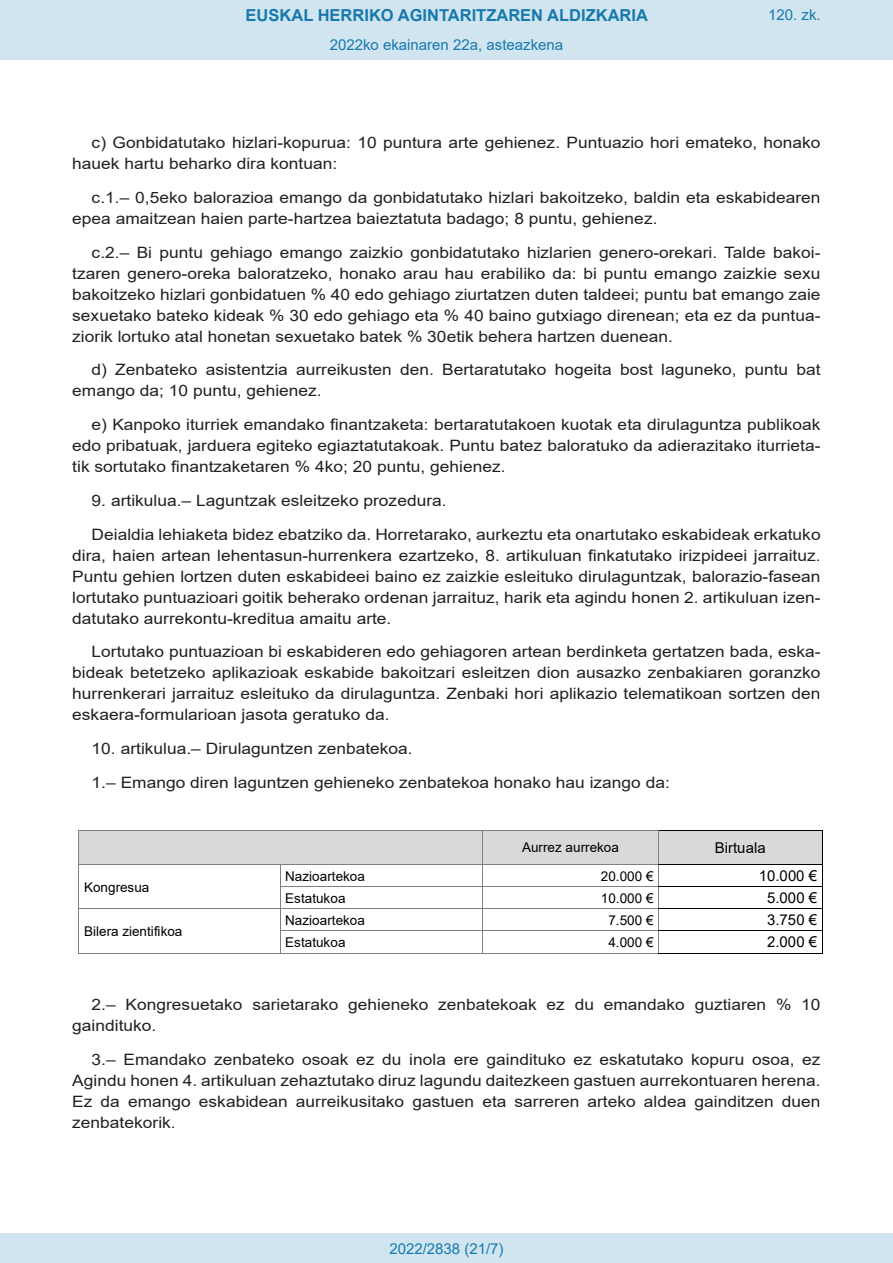
<style>
.page{position:relative;width:893px;height:1263px;background:#fff}
.page>*{position:absolute;margin:0;border:0;box-sizing:border-box;transform-origin:0 0}
.t1{font:700 16.5px "Arial";color:#1879ad}
.BOPVDetalle{font:15.6px/21px "Arial";color:#231f20;text-align:justify;scale:1.11 1}
.Paginacion_Centro{font:15px "Arial";color:#1879ad}
.t2{font:15px "Arial";color:#000}
.t3{font:13.5px "Arial";letter-spacing:.005em;color:#000}
</style>
<div class="page">
<div style="left:0;top:0;width:893px;height:60px;background:#d0e5f0"></div>
<div style="left:0;top:1233px;width:893px;height:30px;background:#d0e5f0"></div>
<div style="left:79px;top:830px;width:403px;height:35px;background:#d9d9d9"></div>
<div style="left:482px;top:830px;width:176px;height:35px;background:#d9d9d9"></div>
<div style="left:659px;top:830px;width:163px;height:35px;background:#d9d9d9"></div>
<hr style="left:79px;top:830px;width:403px;height:1px;background:#808080">
<hr style="left:483px;top:830px;width:175px;height:1px;background:#808080">
<hr style="left:659px;top:830px;width:163px;height:1px;background:#000">
<hr style="left:78px;top:830px;width:1px;height:35px;background:#808080">
<hr style="left:482px;top:830px;width:1px;height:35px;background:#808080">
<hr style="left:658px;top:830px;width:1px;height:35px;background:#808080">
<hr style="left:822px;top:830px;width:1px;height:35px;background:#000">
<hr style="left:79px;top:865px;width:201px;height:1px;background:#808080">
<hr style="left:280px;top:865px;width:202px;height:1px;background:#808080">
<hr style="left:483px;top:865px;width:175px;height:1px;background:#808080">
<hr style="left:659px;top:865px;width:163px;height:1px;background:#000">
<hr style="left:280px;top:886px;width:202px;height:1px;background:#808080">
<hr style="left:483px;top:886px;width:175px;height:1px;background:#808080">
<hr style="left:659px;top:886px;width:163px;height:1px;background:#000">
<hr style="left:79px;top:908px;width:201px;height:1px;background:#808080">
<hr style="left:280px;top:908px;width:202px;height:1px;background:#808080">
<hr style="left:483px;top:908px;width:175px;height:1px;background:#808080">
<hr style="left:659px;top:908px;width:163px;height:1px;background:#000">
<hr style="left:280px;top:930px;width:202px;height:1px;background:#808080">
<hr style="left:483px;top:930px;width:175px;height:1px;background:#808080">
<hr style="left:659px;top:930px;width:163px;height:1px;background:#000">
<svg style="left:78px;top:865px;width:1px;height:89px"></svg>
<hr style="left:79px;top:953px;width:201px;height:1px;background:#808080">
<svg style="left:280px;top:866px;width:1px;height:87px"></svg>
<hr style="left:280px;top:953px;width:202px;height:1px;background:#808080">
<svg style="left:482px;top:865px;width:1px;height:89px"></svg>
<hr style="left:483px;top:953px;width:175px;height:1px;background:#808080">
<svg style="left:658px;top:865px;width:1px;height:89px"></svg>
<hr style="left:659px;top:953px;width:163px;height:1px;background:#000">
<svg style="left:822px;top:865px;width:1px;height:89px"></svg>
<p class="t1" style="left:246px;top:3px;width:404px">EUSKAL HERRIKO AGINTARITZAREN ALDIZKARIA</p>
<p class="Paginacion_Centro" style="left:330px;top:35px;width:235px">2022ko ekainaren 22a, asteazkena</p>
<p class="Paginacion_Centro" style="left:768px;top:5px;width:54px">120. zk.</p>
<p class="BOPVDetalle" style="left:72px;top:132px;width:676px;text-indent:19px">c) Gonbidatutako hizlari-kopurua: 10 puntura arte gehienez. Puntuazio hori emateko, honako hauek hartu beharko dira kontuan:</p>
<p class="BOPVDetalle" style="left:72px;top:187px;width:676px;text-indent:19px">c.1.– 0,5eko balorazioa emango da gonbidatutako hizlari bakoitzeko, baldin eta eskabidearen epea amaitzean haien parte-hartzea baieztatuta badago; 8 puntu, gehienez.</p>
<p class="BOPVDetalle" style="left:72px;top:242px;width:676px;text-indent:19px">c.2.– Bi puntu gehiago emango zaizkio gonbidatutako hizlarien genero-orekari. Talde bakoi&shy;tzaren genero-oreka baloratzeko, honako arau hau erabiliko da: bi puntu emango zaizkie sexu bakoitzeko hizlari gonbidatuen % 40 edo gehiago ziurtatzen duten taldeei; puntu bat emango zaie sexuetako bateko kideak % 30 edo gehiago eta % 40 baino gutxiago direnean; eta ez da puntua&shy;ziorik lortuko atal honetan sexuetako batek % 30etik behera hartzen duenean.</p>
<p class="BOPVDetalle" style="left:72px;top:359px;width:676px;text-indent:19px">d) Zenbateko asistentzia aurreikusten den. Bertaratutako hogeita bost laguneko, puntu bat emango da; 10 puntu, gehienez.</p>
<p class="BOPVDetalle" style="left:72px;top:414px;width:676px;text-indent:19px">e) Kanpoko iturriek emandako finantzaketa: bertaratutakoen kuotak eta dirulaguntza publikoak edo pribatuak, jarduera egiteko egiaztatutakoak. Puntu batez baloratuko da adierazitako iturrieta&shy;tik sortutako finantzaketaren % 4ko; 20 puntu, gehienez.</p>
<p class="BOPVDetalle" style="left:92px;top:490px;width:321px">9. artikulua.– Laguntzak esleitzeko prozedura.</p>
<p class="BOPVDetalle" style="left:72px;top:524px;width:676px;text-indent:19px">Deialdia lehiaketa bidez ebatziko da. Horretarako, aurkeztu eta onartutako eskabideak erkatuko dira, haien artean lehentasun-hurrenkera ezartzeko, 8. artikuluan finkatutako irizpideei jarraituz.<br>Puntu gehien lortzen duten eskabideei baino ez zaizkie esleituko dirulaguntzak, balorazio-fasean lortutako puntuazioari goitik beherako ordenan jarraituz, harik eta agindu honen 2. artikuluan izen&shy;datutako aurrekontu-kreditua amaitu arte.</p>
<p class="BOPVDetalle" style="left:72px;top:641px;width:676px;text-indent:19px">Lortutako puntuazioan bi eskabideren edo gehiagoren artean berdinketa gertatzen bada, eska&shy;bideak betetzeko aplikazioak eskabide bakoitzari esleitzen dion ausazko zenbakiaren goranzko hurrenkerari jarraituz esleituko da dirulaguntza. Zenbaki hori aplikazio telematikoan sortzen den eskaera-formularioan jasota geratuko da.</p>
<p class="BOPVDetalle" style="left:92px;top:738px;width:291px">10. artikulua.– Dirulaguntzen zenbatekoa.</p>
<p class="BOPVDetalle" style="left:92px;top:772px;width:522px">1.– Emango diren laguntzen gehieneko zenbatekoa honako hau izango da:</p>
<p class="t3" style="left:84px;top:878px;width:67px">Kongresua</p>
<p class="t3" style="left:84px;top:922px;width:100px">Bilera zientifikoa</p>
<p class="t3" style="left:522px;top:838px;width:98px">Aurrez aurrekoa</p>
<p class="t2" style="left:715px;top:837px;width:52px">Birtuala</p>
<p class="t3" style="left:285px;top:867px;width:81px">Nazioartekoa</p>
<p class="t3" style="left:601px;top:867px;width:54px">20.000 €</p>
<p class="t2" style="left:759px;top:866px;width:60px">10.000 €</p>
<p class="t3" style="left:285px;top:889px;width:62px">Estatukoa</p>
<p class="t3" style="left:601px;top:889px;width:54px">10.000 €</p>
<p class="t2" style="left:767px;top:888px;width:51px">5.000 €</p>
<p class="t3" style="left:285px;top:911px;width:81px">Nazioartekoa</p>
<p class="t3" style="left:608px;top:911px;width:47px">7.500 €</p>
<p class="t2" style="left:767px;top:910px;width:51px">3.750 €</p>
<p class="t3" style="left:285px;top:933px;width:62px">Estatukoa</p>
<p class="t3" style="left:608px;top:933px;width:47px">4.000 €</p>
<p class="t2" style="left:767px;top:932px;width:51px">2.000 €</p>
<p class="BOPVDetalle" style="left:72px;top:994px;width:676px;text-indent:19px">2.– Kongresuetako sarietarako gehieneko zenbatekoak ez du emandako guztiaren % 10 gaindituko.</p>
<p class="BOPVDetalle" style="left:72px;top:1049px;width:676px;text-indent:19px">3.– Emandako zenbateko osoak ez du inola ere gaindituko ez eskatutako kopuru osoa, ez Agindu honen 4. artikuluan zehaztutako diruz lagundu daitezkeen gastuen aurrekontuaren herena.<br>Ez da emango eskabidean aurreikusitako gastuen eta sarreren arteko aldea gainditzen duen zenbatekorik.</p>
<p class="Paginacion_Centro" style="left:389px;top:1238px;width:116px">2022/2838 (21/7)</p>
</div>
